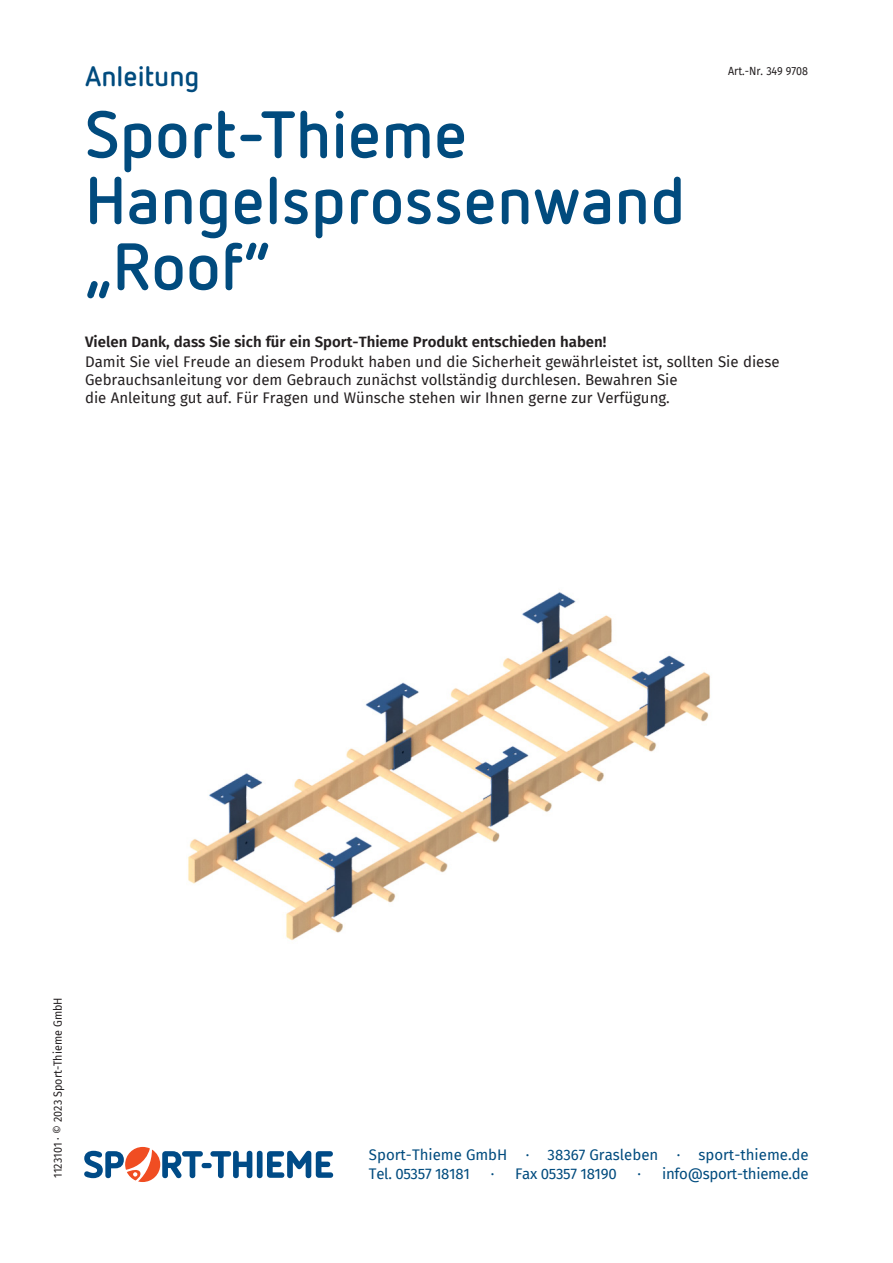
<style>
.page{position:relative;width:893px;height:1263px;background:#fff}
.page>*{position:absolute;margin:0;border:0;box-sizing:border-box;transform-origin:0 0}
.Überschrift{font:700 66px/66px "Netto Pro";color:#014b7e}
.t1{font:700 27.9px "Netto Pro";color:#014b7e}
.Fließtext{font:15px/18px "Fira Sans";color:#231f20}
.Fließtext_fett{font:600 15px "Fira Sans";color:#231f20}
.t2{font:15px "Fira Sans";letter-spacing:-.02em;color:#014b7e}
.t3{font:15px "Fira Sans";color:#014b7e}
.t4{font:11.55px "Fira Sans";color:#231f20;scale:.93 1}
</style>
<div class="page">
<svg style="left:84px;top:1147px;width:249px;height:35px"></svg>
<img style="left:188px;top:592px;width:523px;height:348px">
<h2 class="t1" style="left:85px;top:57px;width:116px">Anleitung</h2>
<p class="Überschrift" style="left:85px;top:98px;width:384px">Sport-Thieme</p>
<p class="Überschrift" style="left:85px;top:164px;width:602px">Hangelsprossenwand „Roof“</p>
<p class="t4" style="left:728px;top:62px;width:87px">Art.-Nr. 349 9708</p>
<p class="Fließtext_fett" style="left:85px;top:329px;width:523px">Vielen Dank, dass Sie sich für ein Sport-Thieme Produkt entschieden haben!</p>
<p class="Fließtext" style="left:85px;top:352px;width:696px">Damit Sie viel Freude an diesem Produkt haben und die Sicherheit gewährleistet ist, sollten Sie diese<br>Gebrauchsanleitung vor dem Gebrauch zunächst vollständig durchlesen. Bewahren Sie</p>
<p class="Fließtext" style="left:85px;top:388px;width:586px">die Anleitung gut auf. Für Fragen und Wünsche stehen wir Ihnen gerne zur Verfügung.</p>
<p class="t4" style="left:49px;top:1178px;width:196px;rotate:-90deg">1123101 · © 2023 Sport-Thieme GmbH</p>
<p class="t3" style="left:369px;top:1143px;width:441px">Sport-Thieme GmbH · 38367 Grasleben · sport-thieme.de</p>
<p class="t2" style="left:369px;top:1162px;width:102px">Tel. 05357 18181</p>
<p class="t2" style="left:491px;top:1162px;width:128px">· Fax 05357 18190</p>
<p class="t2" style="left:638px;top:1162px;width:173px">· info@sport-thieme.de</p>
</div>
